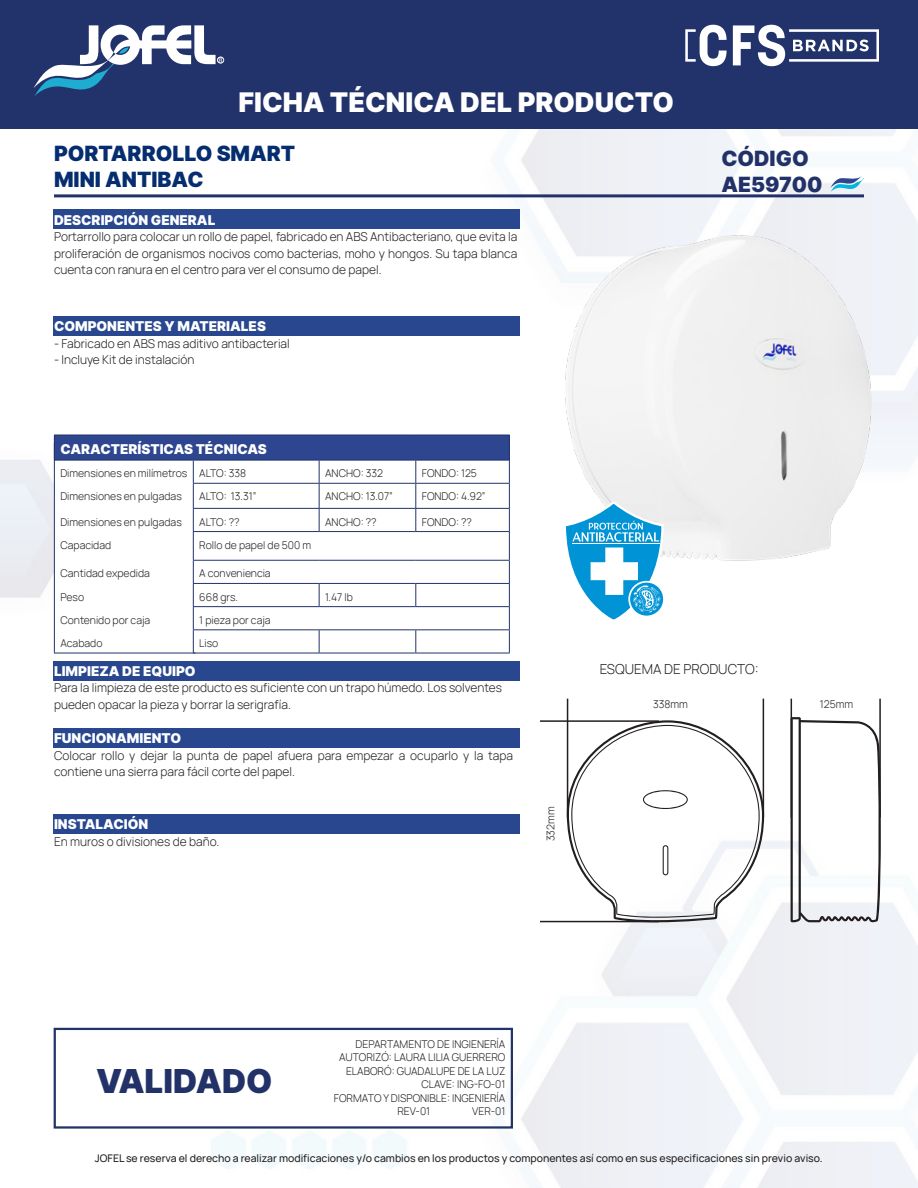
<style>
.page{position:relative;width:918px;height:1188px;background:#fff}
.page>*{position:absolute;margin:0;border:0;box-sizing:border-box;transform-origin:0 0}
.t1{font:33px "Inter";color:#223268}
.t2{font:27px "Inter";color:#fff}
.t3{font:21px "Inter";color:#052d6f}
.t4{font:21px "Inter";color:#223268}
.t5{font:13.5px "Inter";color:#fff}
.t6{font:300 13.5px "Manrope";color:#231f20}
.t7{font:300 12px/16.5px "Manrope";color:#231f20}
.t8{font:300 10.5px "Manrope";color:#231f20}
.t9{font:10.5px "Manrope";color:#231f20}
</style>
<div class="page">
<img style="left:0;top:128px;width:918px;height:1060px">
<div style="left:0;top:0;width:918px;height:128px;background:#21336a"></div>
<svg style="left:33px;top:25px;width:189px;height:71px"></svg>
<svg style="left:733px;top:25px;width:146px;height:41px"></svg>
<svg style="left:685px;top:25px;width:42px;height:41px"></svg>
<div style="left:217px;top:57px;width:7px;height:6px;border:1px solid #fff;border-radius:50%"></div>
<div style="left:53px;top:814px;width:466px;height:19px;background:#28478f"></div>
<div style="left:53px;top:729px;width:466px;height:19px;background:#28478f"></div>
<div style="left:53px;top:661px;width:466px;height:19px;background:#28478f"></div>
<div style="left:53px;top:316px;width:466px;height:19px;background:#28478f"></div>
<div style="left:53px;top:210px;width:466px;height:19px;background:#28478f"></div>
<svg style="left:830px;top:176px;width:34px;height:16px"></svg>
<hr style="left:54px;top:194px;width:810px;height:3px;background:#223268">
<div style="left:54px;top:435px;width:455px;height:25px;background:#2d468f"></div>
<svg style="left:55px;top:461px;width:454px;height:192px"></svg>
<hr style="left:193px;top:483px;width:126px;height:1px;background:#21336a">
<hr style="left:319px;top:483px;width:97px;height:1px;background:#21336a">
<hr style="left:416px;top:483px;width:94px;height:1px;background:#21336a">
<hr style="left:193px;top:508px;width:126px;height:1px;background:#21336a">
<hr style="left:319px;top:508px;width:97px;height:1px;background:#21336a">
<svg style="left:319px;top:461px;width:1px;height:70px"></svg>
<hr style="left:416px;top:508px;width:94px;height:1px;background:#21336a">
<svg style="left:415px;top:461px;width:1px;height:70px"></svg>
<hr style="left:193px;top:531px;width:126px;height:1px;background:#21336a">
<hr style="left:319px;top:531px;width:97px;height:1px;background:#21336a">
<hr style="left:416px;top:531px;width:94px;height:1px;background:#21336a">
<hr style="left:193px;top:560px;width:126px;height:1px;background:#21336a">
<hr style="left:319px;top:560px;width:97px;height:1px;background:#21336a">
<hr style="left:416px;top:560px;width:94px;height:1px;background:#21336a">
<hr style="left:193px;top:583px;width:126px;height:1px;background:#21336a">
<hr style="left:319px;top:583px;width:97px;height:1px;background:#21336a">
<svg style="left:319px;top:584px;width:1px;height:22px"></svg>
<hr style="left:416px;top:583px;width:94px;height:1px;background:#21336a">
<svg style="left:415px;top:584px;width:1px;height:22px"></svg>
<hr style="left:193px;top:606px;width:126px;height:1px;background:#21336a">
<hr style="left:319px;top:606px;width:97px;height:1px;background:#21336a">
<hr style="left:416px;top:606px;width:94px;height:1px;background:#21336a">
<hr style="left:193px;top:629px;width:126px;height:1px;background:#21336a">
<svg style="left:193px;top:461px;width:1px;height:192px"></svg>
<hr style="left:319px;top:629px;width:97px;height:1px;background:#21336a">
<svg style="left:319px;top:630px;width:1px;height:23px"></svg>
<hr style="left:416px;top:629px;width:94px;height:1px;background:#21336a">
<svg style="left:415px;top:630px;width:1px;height:23px"></svg>
<hr style="left:193px;top:653px;width:126px;height:1px;background:#21336a">
<hr style="left:319px;top:653px;width:97px;height:1px;background:#21336a">
<hr style="left:416px;top:653px;width:94px;height:1px;background:#21336a">
<hr style="left:54px;top:435px;width:139px;height:1px;background:#21336a">
<hr style="left:193px;top:435px;width:126px;height:1px;background:#21336a">
<hr style="left:319px;top:435px;width:97px;height:1px;background:#21336a">
<hr style="left:416px;top:435px;width:94px;height:1px;background:#21336a">
<svg style="left:509px;top:436px;width:1px;height:217px"></svg>
<hr style="left:54px;top:460px;width:139px;height:1px;background:#21336a">
<hr style="left:193px;top:460px;width:126px;height:1px;background:#21336a">
<hr style="left:319px;top:460px;width:97px;height:1px;background:#21336a">
<hr style="left:416px;top:460px;width:94px;height:1px;background:#21336a">
<hr style="left:54px;top:653px;width:141px;height:1px;background:#21336a">
<hr style="left:54px;top:443px;width:1px;height:210px;background:#21336a">
<div style="left:54px;top:1028px;width:459px;height:101px;border:2px solid #213369"></div>
<img style="left:538px;top:218px;width:353px;height:358px">
<svg style="left:567px;top:720px;width:197px;height:204px"></svg>
<svg style="left:791px;top:717px;width:90px;height:207px"></svg>
<hr style="left:567px;top:699px;width:1px;height:119px;background:#231f20">
<hr style="left:540px;top:720px;width:119px;height:2px;background:#231f20">
<hr style="left:763px;top:699px;width:1px;height:119px;background:#231f20">
<hr style="left:540px;top:921px;width:119px;height:1px;background:#231f20">
<hr style="left:791px;top:699px;width:1px;height:119px;background:#231f20">
<hr style="left:879px;top:699px;width:2px;height:119px;background:#231f20">
<svg style="left:565px;top:502px;width:99px;height:119px"></svg>
<h2 class="t2" style="left:238px;top:82px;width:437px">FICHA TÉCNICA DEL PRODUCTO</h2>
<p class="t3" style="left:54px;top:139px;width:243px">PORTARROLLO SMART</p>
<p class="t3" style="left:54px;top:164px;width:151px">MINI ANTIBAC</p>
<p class="t5" style="left:54px;top:210px;width:163px">DESCRIPCIÓN GENERAL</p>
<p class="t7" style="left:54px;top:228px;width:465px">Portarrollo para colocar un rollo de papel, fabricado en ABS Antibacteriano, que evita la</p>
<p class="t7" style="left:54px;top:244px;width:465px">proliferación de organismos nocivos como bacterias, moho y hongos. Su tapa blanca cuenta con ranura en el centro para ver el consumo de papel.</p>
<p class="t5" style="left:54px;top:316px;width:214px">COMPONENTES Y MATERIALES</p>
<p class="t7" style="left:54px;top:335px;width:237px">- Fabricado en ABS mas aditivo antibacterial</p>
<p class="t7" style="left:54px;top:351px;width:142px">- Incluye Kit de instalación</p>
<p class="t4" style="left:721px;top:143px;width:89px">CÓDIGO</p>
<p class="t4" style="left:721px;top:169px;width:102px">AE59700</p>
<p class="t5" style="left:60px;top:439px;width:208px">CARACTERÍSTICAS TÉCNICAS</p>
<p class="t8" style="left:60px;top:466px;width:128px">Dimensiones en milímetros</p>
<p class="t8" style="left:199px;top:466px;width:48px">ALTO: 338</p>
<p class="t8" style="left:325px;top:466px;width:59px">ANCHO: 332</p>
<p class="t8" style="left:422px;top:466px;width:57px">FONDO: 125</p>
<p class="t8" style="left:60px;top:489px;width:123px">Dimensiones en pulgadas</p>
<p class="t8" style="left:199px;top:489px;width:59px">ALTO: 13.31”</p>
<p class="t8" style="left:325px;top:489px;width:69px">ANCHO: 13.07”</p>
<p class="t8" style="left:422px;top:489px;width:65px">FONDO: 4.92”</p>
<p class="t8" style="left:60px;top:514px;width:123px">Dimensiones en pulgadas</p>
<p class="t8" style="left:199px;top:514px;width:42px">ALTO: ??</p>
<p class="t8" style="left:325px;top:514px;width:53px">ANCHO: ??</p>
<p class="t8" style="left:422px;top:514px;width:52px">FONDO: ??</p>
<p class="t8" style="left:60px;top:537px;width:52px">Capacidad</p>
<p class="t8" style="left:199px;top:537px;width:113px">Rollo de papel de 500 m</p>
<p class="t8" style="left:60px;top:566px;width:91px">Cantidad expedida</p>
<p class="t8" style="left:199px;top:566px;width:73px">A conveniencia</p>
<p class="t8" style="left:60px;top:589px;width:25px">Peso</p>
<p class="t8" style="left:199px;top:589px;width:40px">668 grs.</p>
<p class="t8" style="left:325px;top:589px;width:29px">1.47 lb</p>
<p class="t8" style="left:60px;top:612px;width:92px">Contenido por caja</p>
<p class="t8" style="left:199px;top:612px;width:73px">1 pieza por caja</p>
<p class="t8" style="left:60px;top:636px;width:44px">Acabado</p>
<p class="t8" style="left:199px;top:636px;width:21px">Liso</p>
<p class="t5" style="left:54px;top:661px;width:143px">LIMPIEZA DE EQUIPO</p>
<p class="t7" style="left:54px;top:679px;width:450px">Para la limpieza de este producto es suficiente con un trapo húmedo. Los solventes pueden opacar la pieza y borrar la serigrafía.</p>
<p class="t5" style="left:54px;top:729px;width:129px">FUNCIONAMIENTO</p>
<p class="t7" style="left:54px;top:747px;width:460px">Colocar rollo y dejar la punta de papel afuera para empezar a ocuparlo y la tapa contiene una sierra para fácil corte del papel.</p>
<p class="t5" style="left:54px;top:814px;width:96px">INSTALACIÓN</p>
<p class="t7" style="left:54px;top:832px;width:167px">En muros o divisiones de baño.</p>
<p class="t8" style="left:543px;top:841px;width:36px;rotate:-90deg">332mm</p>
<p class="t6" style="left:600px;top:660px;width:160px">ESQUEMA DE PRODUCTO:</p>
<p class="t8" style="left:653px;top:696px;width:36px">338mm</p>
<p class="t8" style="left:820px;top:696px;width:35px">125mm</p>
<p class="t1" style="left:96px;top:1057px;width:178px">VALIDADO</p>
<p class="t8" style="left:355px;top:1036px;width:151px">DEPARTAMENTO DE INGIENERÍA</p>
<p class="t8" style="left:339px;top:1050px;width:168px">AUTORIZÓ: LAURA LILIA GUERRERO</p>
<p class="t8" style="left:346px;top:1063px;width:161px">ELABORÓ: GUADALUPE DE LA LUZ</p>
<p class="t8" style="left:421px;top:1077px;width:86px">CLAVE: ING-FO-01</p>
<p class="t8" style="left:334px;top:1090px;width:173px">FORMATO Y DISPONIBLE: INGENIERÍA</p>
<p class="t8" style="left:397px;top:1104px;width:34px">REV-01</p>
<p class="t8" style="left:472px;top:1104px;width:35px">VER-01</p>
<p class="t9" style="left:95px;top:1151px;width:729px">JOFEL se reserva el derecho a realizar modificaciones y/o cambios en los productos y componentes así como en sus especificaciones sin previo aviso.</p>
</div>
